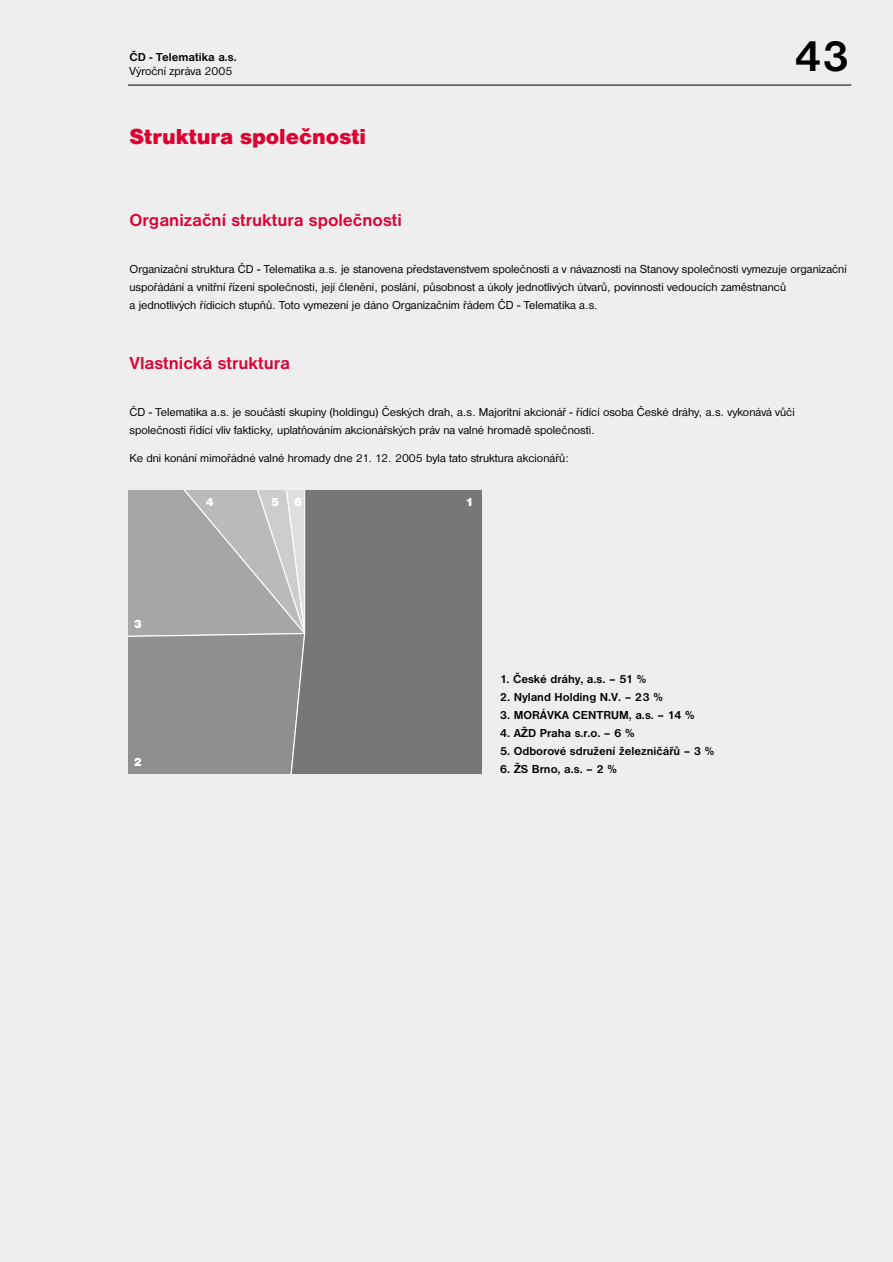
<style>
.page{position:relative;width:893px;height:1262px;background:#fff}
.page>*{position:absolute;margin:0;border:0;box-sizing:border-box;transform-origin:0 0}
.t1{font:700 45px "Nimbus Sans DCE";color:#000}
.t2{font:900 22.5px "Nimbus Sans DCE";color:#de0031}
.t3{font:700 18px "Nimbus Sans DCE";color:#de0031}
.t4{font:12px/18px "Nimbus Sans DCE";color:#000}
.t5{font:700 12px "Nimbus Sans DCE";color:#000}
.t6{font:900 12px "Nimbus Sans DCE";color:#fff}
</style>
<div class="page">
<div style="left:0;top:0;width:892px;height:1261px;background:#eee"></div>
<hr style="left:128px;top:85px;width:723px;height:1px;background:#000">
<svg style="left:128px;top:491px;width:153px;height:282px;background:#9e9e9e"></svg>
<svg style="left:281px;top:491px;width:200px;height:282px;background:#7e7e7e"></svg>
<p class="t5" style="left:129px;top:52px;width:109px">ČD - Telematika a.s.</p>
<p class="t4" style="left:129px;top:63px;width:104px">Výroční zpráva 2005</p>
<h2 class="t2" style="left:129px;top:128px;width:238px">Struktura společnosti</h2>
<h1 class="t1" style="left:793px;top:39px;width:57px">43</h1>
<h3 class="t3" style="left:129px;top:213px;width:274px">Organizační struktura společnosti</h3>
<p class="t4" style="left:129px;top:261px;width:718px">Organizační struktura ČD - Telematika a.s. je stanovena představenstvem společnosti a v návaznosti na Stanovy společnosti vymezuje organizační uspořádání a vnitřní řízení společnosti, její členění, poslání, působnost a úkoly jednotlivých útvarů, povinnosti vedoucích zaměstnanců<br>a jednotlivých řídicích stupňů. Toto vymezení je dáno Organizačním řádem ČD - Telematika a.s.</p>
<h3 class="t3" style="left:129px;top:356px;width:162px">Vlastnická struktura</h3>
<p class="t4" style="left:129px;top:404px;width:666px">ČD - Telematika a.s. je součástí skupiny (holdingu) Českých drah, a.s. Majoritní akcionář - řídící osoba České dráhy, a.s. vykonává vůči společnosti řídící vliv fakticky, uplatňováním akcionářských práv na valné hromadě společnosti.</p>
<p class="t4" style="left:129px;top:450px;width:441px">Ke dni konání mimořádné valné hromady dne 21. 12. 2005 byla tato struktura akcionářů:</p>
<p class="t6" style="left:134px;top:619px;width:10px">3</p>
<p class="t6" style="left:134px;top:757px;width:10px">2</p>
<p class="t6" style="left:206px;top:498px;width:10px">4</p>
<p class="t6" style="left:271px;top:498px;width:33px">5 6</p>
<p class="t6" style="left:465px;top:498px;width:10px">1</p>
<p class="t5" style="left:499px;top:675px;width:148px">1. České dráhy, a.s. – 51 %</p>
<p class="t5" style="left:499px;top:693px;width:165px">2. Nyland Holding N.V. – 23 %</p>
<p class="t5" style="left:499px;top:711px;width:196px">3. MORÁVKA CENTRUM, a.s. – 14 %</p>
<p class="t5" style="left:499px;top:729px;width:136px">4. AŽD Praha s.r.o. – 6 %</p>
<p class="t5" style="left:499px;top:747px;width:216px">5. Odborové sdružení železničářů – 3 %</p>
<p class="t5" style="left:499px;top:765px;width:119px">6. ŽS Brno, a.s. – 2 %</p>
</div>
